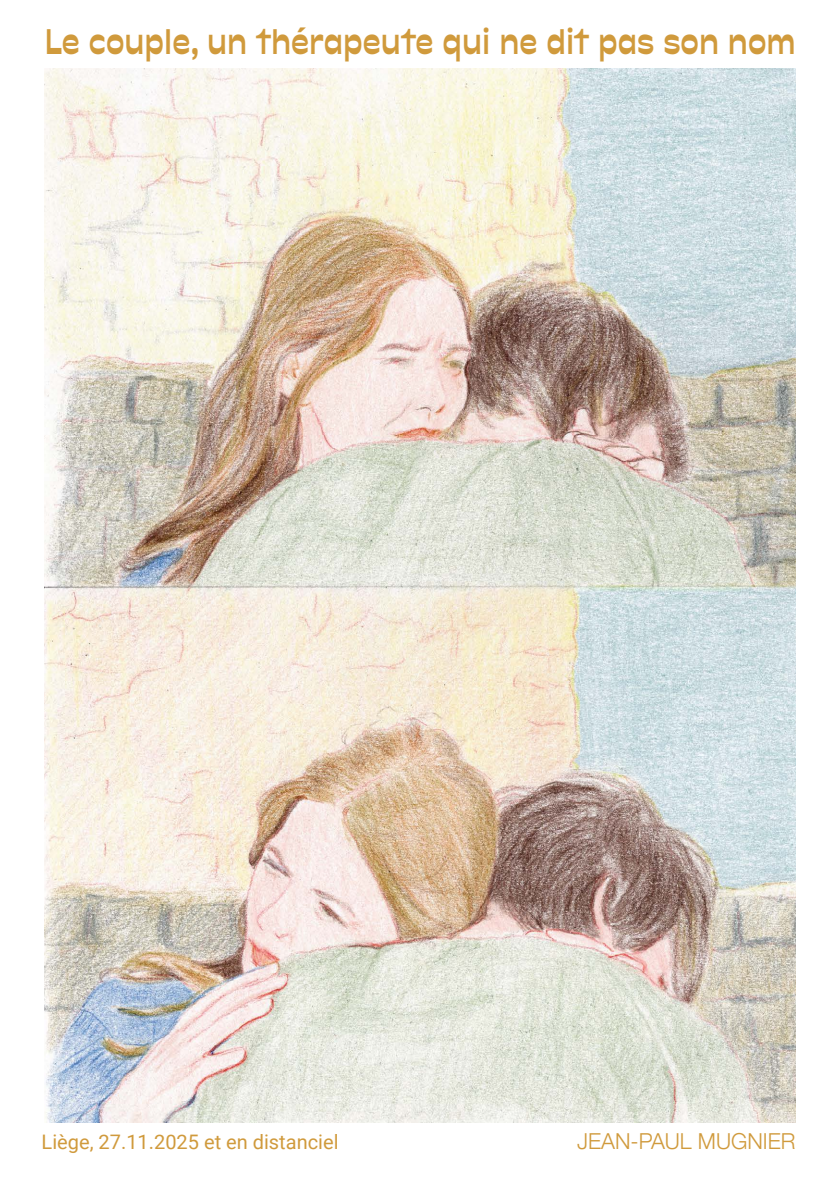
<style>
.page{position:relative;width:840px;height:1191px;background:#fff}
.page>*{position:absolute;margin:0;border:0;box-sizing:border-box;transform-origin:0 0}
.t1{font:34px "Antipol VF Roman";color:#d09a3c}
.t2{font:300 22px "Helvetica Neue";color:#d09a3c}
.t3{font:20px "Roboto";color:#d09a3c}
</style>
<div class="page">
<img style="left:44px;top:69px;width:751px;height:1053px">
<p class="t1" style="left:44px;top:21px;width:752px">Le couple, un thérapeute qui ne dit pas son nom</p>
<p class="t3" style="left:42px;top:1127px;width:298px">Liège, 27.11.2025 et en distanciel</p>
<p class="t2" style="left:577px;top:1123px;width:220px">JEAN-PAUL MUGNIER</p>
</div>
